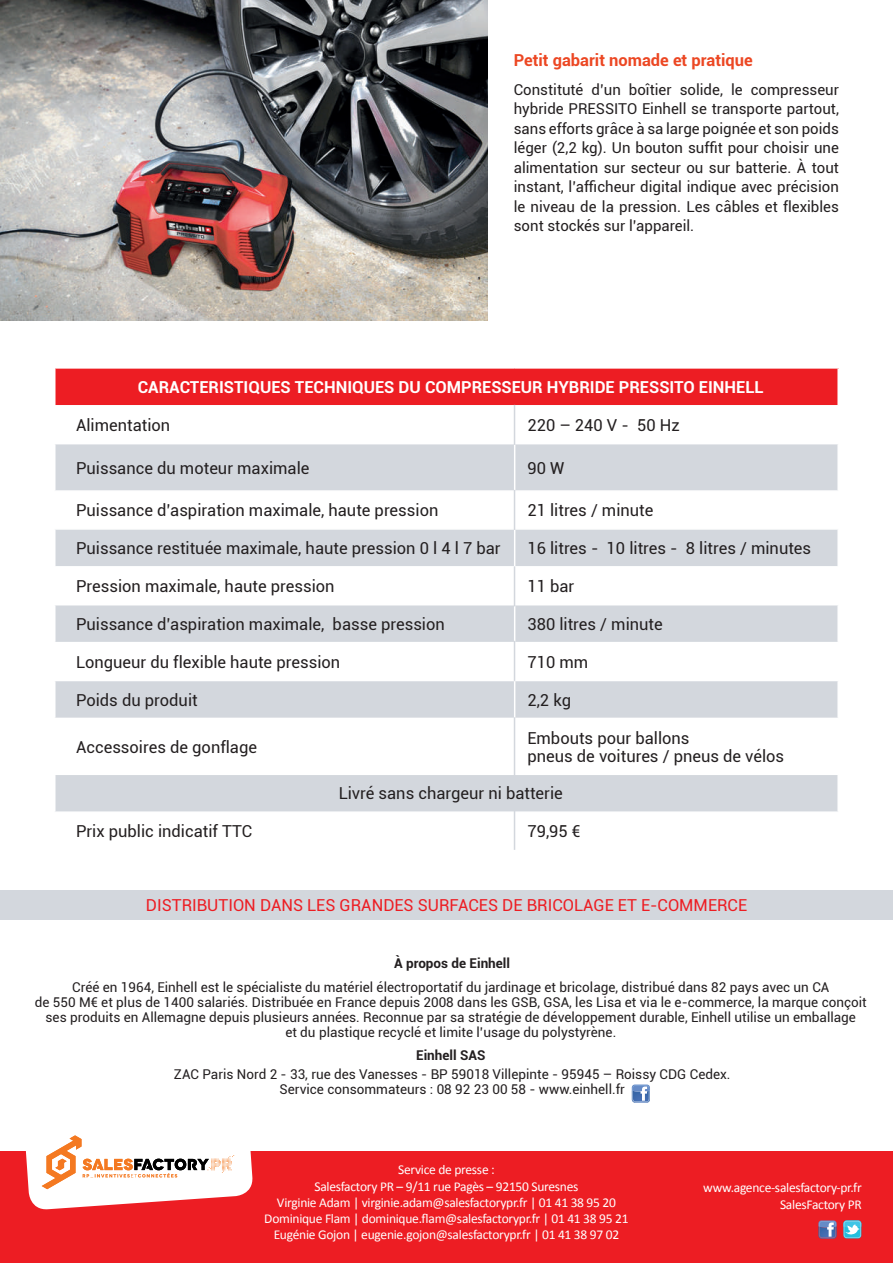
<style>
.page{position:relative;width:893px;height:1263px;background:#fff}
.page>*{position:absolute;margin:0;border:0;box-sizing:border-box;transform-origin:0 0}
.t1{font:16.5px/18px "Roboto";color:#231f20}
.t2{font:700 16.5px "Roboto";color:#fff}
.t3{font:16.5px "Roboto";color:#ed1d23}
.t4{font:700 16.5px "Roboto";color:#ec4723}
.t5{font:15px/19.5px "Roboto";color:#231f20;text-align:justify}
.t6{font:13.5px/15px "Roboto";color:#231f20;text-align:center}
.t7{font:13.5px/16.2px "Calibri";letter-spacing:-.02em;color:#fff;text-align:center}
.t8{font:700 13.5px "Roboto";color:#231f20}
</style>
<div class="page">
<div style="left:0;top:1151px;width:893px;height:112px;background:#ed1d23"></div>
<svg style="left:25px;top:1135px;width:228px;height:75px"></svg>
<div style="left:55px;top:368px;width:783px;height:38px;background:#ed1d23"></div>
<div style="left:56px;top:444px;width:781px;height:46px;background:#d3d7dd"></div>
<svg style="left:56px;top:530px;width:781px;height:281px;fill:#d3d7dd"></svg>
<hr style="left:514px;top:530px;width:1px;height:36px;background:#fff">
<hr style="left:514px;top:605px;width:1px;height:37px;background:#fff">
<hr style="left:514px;top:681px;width:1px;height:37px;background:#fff">
<hr style="left:514px;top:444px;width:1px;height:46px;background:#fff">
<hr style="left:54px;top:566px;width:461px;height:2px;background:#fff">
<hr style="left:515px;top:566px;width:324px;height:2px;background:#fff">
<hr style="left:54px;top:604px;width:461px;height:1px;background:#fff">
<hr style="left:515px;top:604px;width:324px;height:1px;background:#fff">
<hr style="left:54px;top:369px;width:2px;height:36px;background:#fff">
<hr style="left:54px;top:367px;width:461px;height:2px;background:#fff">
<hr style="left:515px;top:367px;width:324px;height:2px;background:#fff">
<hr style="left:837px;top:369px;width:2px;height:36px;background:#fff">
<hr style="left:54px;top:642px;width:461px;height:1px;background:#fff">
<hr style="left:515px;top:642px;width:324px;height:1px;background:#fff">
<hr style="left:54px;top:680px;width:461px;height:1px;background:#fff">
<hr style="left:515px;top:680px;width:324px;height:1px;background:#fff">
<hr style="left:54px;top:718px;width:461px;height:1px;background:#fff">
<hr style="left:515px;top:718px;width:324px;height:1px;background:#fff">
<hr style="left:54px;top:773px;width:461px;height:2px;background:#fff">
<hr style="left:515px;top:773px;width:324px;height:2px;background:#fff">
<hr style="left:54px;top:405px;width:461px;height:1px;background:#fff">
<hr style="left:515px;top:405px;width:324px;height:1px;background:#fff">
<svg style="left:843px;top:1220px;width:18px;height:18px"></svg>
<svg style="left:818px;top:1220px;width:19px;height:19px"></svg>
<div style="left:0;top:890px;width:893px;height:30px;background:#d3d7dd"></div>
<svg style="left:632px;top:1084px;width:18px;height:19px"></svg>
<img style="left:0;top:0;width:488px;height:320px">
<hr style="left:514px;top:405px;width:1px;height:40px;background:#d3d7dd">
<hr style="left:514px;top:490px;width:1px;height:40px;background:#d3d7dd">
<hr style="left:514px;top:566px;width:1px;height:40px;background:#d3d7dd">
<hr style="left:514px;top:641px;width:1px;height:40px;background:#d3d7dd">
<hr style="left:514px;top:717px;width:1px;height:59px;background:#d3d7dd">
<hr style="left:514px;top:810px;width:1px;height:40px;background:#d3d7dd">
<p class="t4" style="left:514px;top:49px;width:241px">Petit gabarit nomade et pratique</p>
<p class="t5" style="left:514px;top:79px;width:327px">Constituté d’un boîtier solide, le compresseur hybride PRESSITO Einhell se transporte partout, sans efforts grâce à sa large poignée et son poids léger (2,2 kg). Un bouton suffit pour choisir une alimentation sur secteur ou sur batterie. À tout instant, l’afficheur digital indique avec précision le niveau de la pression. Les câbles et flexibles sont stockés sur l’appareil.</p>
<p class="t2" style="left:138px;top:375px;width:627px">CARACTERISTIQUES TECHNIQUES DU COMPRESSEUR HYBRIDE PRESSITO EINHELL</p>
<p class="t1" style="left:76px;top:415px;width:96px">Alimentation</p>
<p class="t1" style="left:527px;top:415px;width:154px">220 – 240 V - 50 Hz</p>
<p class="t1" style="left:76px;top:458px;width:235px">Puissance du moteur maximale</p>
<p class="t1" style="left:527px;top:458px;width:38px">90 W</p>
<p class="t1" style="left:76px;top:501px;width:364px">Puissance d’aspiration maximale, haute pression</p>
<p class="t1" style="left:527px;top:501px;width:128px">21 litres / minute</p>
<p class="t1" style="left:76px;top:539px;width:426px">Puissance restituée maximale, haute pression 0 l 4 l 7 bar</p>
<p class="t1" style="left:527px;top:539px;width:285px">16 litres - 10 litres - 8 litres / minutes</p>
<p class="t1" style="left:76px;top:576px;width:260px">Pression maximale, haute pression</p>
<p class="t1" style="left:527px;top:576px;width:48px">11 bar</p>
<p class="t1" style="left:76px;top:614px;width:370px">Puissance d’aspiration maximale, basse pression</p>
<p class="t1" style="left:527px;top:614px;width:137px">380 litres / minute</p>
<p class="t1" style="left:76px;top:652px;width:266px">Longueur du flexible haute pression</p>
<p class="t1" style="left:527px;top:652px;width:62px">710 mm</p>
<p class="t1" style="left:76px;top:690px;width:123px">Poids du produit</p>
<p class="t1" style="left:527px;top:690px;width:45px">2,2 kg</p>
<p class="t1" style="left:76px;top:737px;width:183px">Accessoires de gonflage</p>
<p class="t1" style="left:527px;top:728px;width:258px">Embouts pour ballons<br>pneus de voitures / pneus de vélos</p>
<p class="t1" style="left:339px;top:784px;width:226px">Livré sans chargeur ni batterie</p>
<p class="t1" style="left:76px;top:822px;width:178px">Prix public indicatif TTC</p>
<p class="t1" style="left:527px;top:822px;width:55px">79,95 €</p>
<p class="t3" style="left:146px;top:894px;width:603px">DISTRIBUTION DANS LES GRANDES SURFACES DE BRICOLAGE ET E-COMMERCE</p>
<p class="t8" style="left:394px;top:954px;width:118px">À propos de Einhell</p>
<p class="t6" style="left:35px;top:979px;width:833px">Créé en 1964, Einhell est le spécialiste du matériel électroportatif du jardinage et bricolage, distribué dans 82 pays avec un CA<br>de 550 M€ et plus de 1400 salariés. Distribuée en France depuis 2008 dans les GSB, GSA, les Lisa et via le e-commerce, la marque conçoit ses produits en Allemagne depuis plusieurs années. Reconnue par sa stratégie de développement durable, Einhell utilise un emballage<br>et du plastique recyclé et limite l’usage du polystyrène.</p>
<p class="t8" style="left:416px;top:1046px;width:71px">Einhell SAS</p>
<p class="t6" style="left:174px;top:1066px;width:558px">ZAC Paris Nord 2 - 33, rue des Vanesses - BP 59018 Villepinte - 95945 – Roissy CDG Cedex.<br>Service consommateurs : 08 92 23 00 58 - www.einhell.fr</p>
<p class="t7" style="left:264px;top:1161px;width:366px">Service de presse :<br>Salesfactory PR – 9/11 rue Pagès – 92150 Suresnes<br>Virginie Adam | virginie.adam@salesfactorypr.fr | 01 41 38 95 20<br>Dominique Flam | dominique.flam@salesfactorypr.fr | 01 41 38 95 21<br>Eugénie Gojon | eugenie.gojon@salesfactorypr.fr | 01 41 38 97 02</p>
<p class="t7" style="left:703px;top:1179px;width:160px;text-align:right">www.agence-salesfactory-pr.fr<br>SalesFactory PR</p>
</div>
